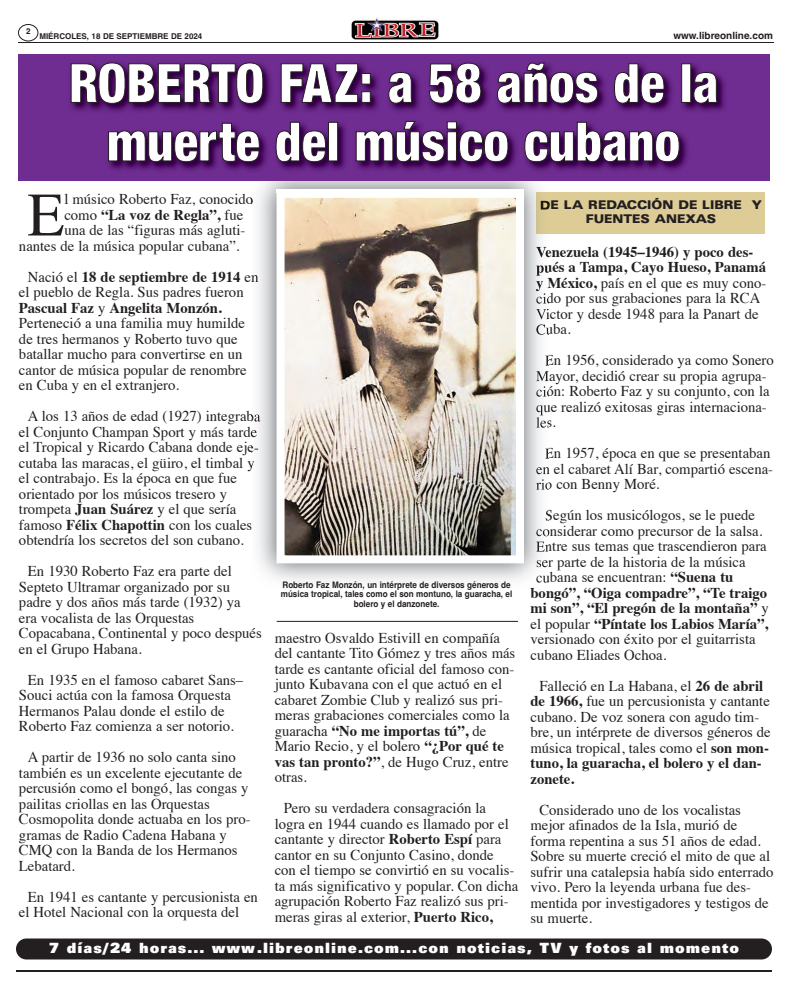
<style>
.page{position:relative;width:792px;height:990px;background:#fff}
.page>*{position:absolute;margin:0;border:0;box-sizing:border-box;transform-origin:0 0}
.t1{font:61.8px "Times";color:#231f20}
.t2{font:58px/58.5px "Sans Black Condensed DTC";color:#fff;text-align:center;scale:.95 1}
.t3{font:15.3px "Univers Ultra Bold DTC";letter-spacing:.065em;color:#fff}
.t4{font:15px/15.5px "Times";color:#231f20}
.t5{font:700 15px "Times";color:#231f20}
.t6{font:13px/13.5px "Univers Ultra Bold Ext DTC";color:#231f20;text-align:center;scale:.9 1}
.t7{font:700 10px "Helvetica";color:#231f20}
.t8{font:700 9px/9.5px "Helvetica";color:#231f20;text-align:center;scale:.9 1}
.t9{font:700 8px "Helvetica";color:#231f20}
.s1{font-weight:400}
.s2{font-weight:700}
</style>
<div class="page">
<hr style="left:16px;top:970px;width:756px;height:2px;background:#231f20">
<hr style="left:18px;top:42px;width:756px;height:1px;background:#231f20">
<div style="left:351px;top:18px;width:90px;height:22px;background:linear-gradient(to bottom,#fff,#fff)"></div>
<img style="left:351px;top:18px;width:87px;height:22px">
<svg style="left:18px;top:24px;width:20px;height:17px"></svg>
<div style="left:16px;top:938px;width:756px;height:22px;background:#231f20;border-radius:10px"></div>
<div style="left:537px;top:192px;width:228px;height:42px;background:#ddcc96"></div>
<img style="left:252px;top:193px;width:297px;height:388px">
<svg style="left:252px;top:275px;width:6px;height:7px"></svg>
<svg style="left:536px;top:247px;width:13px;height:10px"></svg>
<svg style="left:536px;top:265px;width:13px;height:11px"></svg>
<img style="left:536px;top:277px;width:13px;height:14px">
<svg style="left:536px;top:293px;width:13px;height:42px"></svg>
<svg style="left:536px;top:355px;width:13px;height:42px"></svg>
<svg style="left:536px;top:405px;width:13px;height:23px"></svg>
<svg style="left:545px;top:448px;width:4px;height:12px"></svg>
<svg style="left:536px;top:467px;width:13px;height:23px"></svg>
<img style="left:546px;top:510px;width:3px;height:14px">
<svg style="left:536px;top:529px;width:13px;height:7px"></svg>
<svg style="left:536px;top:542px;width:13px;height:10px"></svg>
<svg style="left:537px;top:560px;width:12px;height:8px"></svg>
<svg style="left:531px;top:575px;width:18px;height:13px"></svg>
<img style="left:537px;top:210px;width:12px;height:24px">
<img style="left:286px;top:199px;width:229px;height:355px">
<div style="left:277px;top:190px;width:247px;height:373px;border:8px solid #fff"></div>
<hr style="left:277px;top:621px;width:241px;height:1px;background:#231f20">
<svg style="left:537px;top:192px;width:12px;height:18px"></svg>
<img style="left:277px;top:190px;width:247px;height:3px">
<img style="left:18px;top:54px;width:752px;height:127px">
<p class="t9" style="left:26px;top:28px;width:6px">2</p>
<p class="t9" style="left:39px;top:33px;width:164px">MIÉRCOLES, 18 DE SEPTIEMBRE DE 2024</p>
<p class="t7" style="left:673px;top:31px;width:101px">www.libreonline.com</p>
<h2 class="t2" style="left:69px;top:59px;width:686px">ROBERTO FAZ: a 58 años de la muerte del músico cubano</h2>
<h1 class="t1" style="left:27px;top:189px;width:39px">E</h1>
<p class="t4" style="left:64px;top:193px;width:190px">l músico Roberto Faz, conocido</p>
<p class="t5" style="left:64px;top:209px;width:181px"><span class="s1">como</span> “La voz de Regla”, <span class="s1">fue</span></p>
<p class="t4" style="left:64px;top:224px;width:183px">una de las “figuras más agluti-</p>
<p class="t4" style="left:19px;top:239px;width:222px">nantes de la música popular cubana”.</p>
<p class="t4" style="left:19px;top:270px;width:241px;text-indent:9px">Nació el <span class="s2">18 de septiembre de 1914</span> en el pueblo de Regla. Sus padres fueron <span class="s2">Pascual Faz</span> y <span class="s2">Angelita Monzón.<br></span>Perteneció a una familia muy humilde de tres hermanos y Roberto tuvo que batallar mucho para convertirse en un cantor de música popular de renombre en Cuba y en el extranjero.</p>
<p class="t4" style="left:19px;top:410px;width:243px;text-indent:9px">A los 13 años de edad (1927) integraba el Conjunto Champan Sport y más tarde el Tropical y Ricardo Cabana donde eje&shy;cutaba las maracas, el güiro, el timbal y el contrabajo. Es la época en que fue orientado por los músicos tresero y trompeta <span class="s2">Juan Suárez</span> y el que sería famoso <span class="s2">Félix Chapottin</span> con los cuales obtendría los secretos del son cubano.</p>
<p class="t4" style="left:19px;top:565px;width:244px;text-indent:9px">En 1930 Roberto Faz era parte del<br>Septeto Ultramar organizado por su padre y dos años más tarde (1932) ya era vocalista de las Orquestas<br>Copacabana, Continental y poco después en el Grupo Habana.</p>
<p class="t4" style="left:19px;top:673px;width:226px;text-indent:9px">En 1935 en el famoso cabaret Sans– Souci actúa con la famosa Orquesta Hermanos Palau donde el estilo de Roberto Faz comienza a ser notorio.</p>
<p class="t4" style="left:19px;top:751px;width:233px;text-indent:9px">A partir de 1936 no solo canta sino también es un excelente ejecutante de percusión como el bongó, las congas y pailitas criollas en las Orquestas<br>Cosmopolita donde actuaba en los pro&shy;gramas de Radio Cadena Habana y<br>CMQ con la Banda de los Hermanos<br>Lebatard.</p>
<p class="t4" style="left:19px;top:890px;width:241px;text-indent:9px">En 1941 es cantante y percusionista en el Hotel Nacional con la orquesta del</p>
<p class="t8" style="left:281px;top:580px;width:259px">Roberto Faz Monzón, un intérprete de diversos géneros de música tropical, tales como el son montuno, la guaracha, el bolero y el danzonete.</p>
<p class="t4" style="left:275px;top:631px;width:242px">maestro Osvaldo Estivill en compañía del cantante Tito Gómez y tres años más tarde es cantante oficial del famoso con&shy;junto Kubavana con el que actuó en el cabaret Zombie Club y realizó sus pri&shy;meras grabaciones comerciales como la guaracha <span class="s2">“No me importas tú”,</span> de Mario Recio, y el bolero <span class="s2">“¿Por qué te vas tan pronto?”</span>, de Hugo Cruz, entre otras.</p>
<p class="t4" style="left:275px;top:802px;width:245px;text-indent:9px">Pero su verdadera consagración la logra en 1944 cuando es llamado por el cantante y director <span class="s2">Roberto Espí</span> para cantor en su Conjunto Casino, donde con el tiempo se convirtió en su vocalis&shy;ta más significativo y popular. Con dicha agrupación Roberto Faz realizó sus pri&shy;meras giras al exterior, <span class="s2">Puerto Rico,</span></p>
<p class="t6" style="left:540px;top:199px;width:248px">DE LA REDACCIÓN DE LIBRE Y<br>FUENTES ANEXAS</p>
<p class="t4" style="left:536px;top:245px;width:232px"><span class="s2">Venezuela (1945–1946) y poco des&shy;pués a Tampa, Cayo Hueso, Panamá y México,</span> país en el que es muy cono&shy;cido por sus grabaciones para la RCA<br>Victor y desde 1948 para la Panart de<br>Cuba.</p>
<p class="t4" style="left:536px;top:354px;width:239px;text-indent:9px">En 1956, considerado ya como Sonero<br>Mayor, decidió crear su propia agrupa&shy;ción: Roberto Faz y su conjunto, con la que realizó exitosas giras internaciona&shy;les.</p>
<p class="t4" style="left:536px;top:447px;width:239px;text-indent:9px">En 1957, época en que se presentaban en el cabaret Alí Bar, compartió escena&shy;rio con Benny Moré.</p>
<p class="t4" style="left:545px;top:509px;width:212px">Según los musicólogos, se le puede</p>
<p class="t4" style="left:536px;top:524px;width:228px">considerar como precursor de la salsa.</p>
<p class="t4" style="left:536px;top:540px;width:232px">Entre sus temas que trascendieron para</p>
<p class="t4" style="left:536px;top:555px;width:211px">ser parte de la historia de la música</p>
<p class="t4" style="left:536px;top:571px;width:199px">cubana se encuentran: <span class="s2">“Suena tu</span></p>
<p class="t5" style="left:530px;top:586px;width:238px">bongó”, “Oiga compadre”, “Te traigo</p>
<p class="t5" style="left:530px;top:602px;width:240px">mi son”, “El pregón de la montaña” <span class="s1">y</span></p>
<p class="t5" style="left:530px;top:617px;width:239px"><span class="s1">el popular</span> “Píntate los Labios María”,</p>
<p class="t4" style="left:530px;top:633px;width:227px">versionado con éxito por el guitarrista</p>
<p class="t4" style="left:530px;top:648px;width:137px">cubano Eliades Ochoa.</p>
<p class="t4" style="left:530px;top:679px;width:242px;text-indent:9px">Falleció en La Habana, el <span class="s2">26 de abril de 1966,</span> fue un percusionista y cantante cubano. De voz sonera con agudo tim&shy;bre, un intérprete de diversos géneros de música tropical, tales como el <span class="s2">son mon&shy;tuno, la guaracha, el bolero y el dan&shy;zonete.</span></p>
<p class="t4" style="left:530px;top:803px;width:245px;text-indent:9px">Considerado uno de los vocalistas mejor afinados de la Isla, murió de forma repentina a sus 51 años de edad.<br>Sobre su muerte creció el mito de que al sufrir una catalepsia había sido enterrado vivo. Pero la leyenda urbana fue des&shy;mentida por investigadores y testigos de su muerte.</p>
<p class="t3" style="left:49px;top:943px;width:692px">7 días/24 horas... www.libreonline.com...con noticias, TV y fotos al momento</p>
</div>
